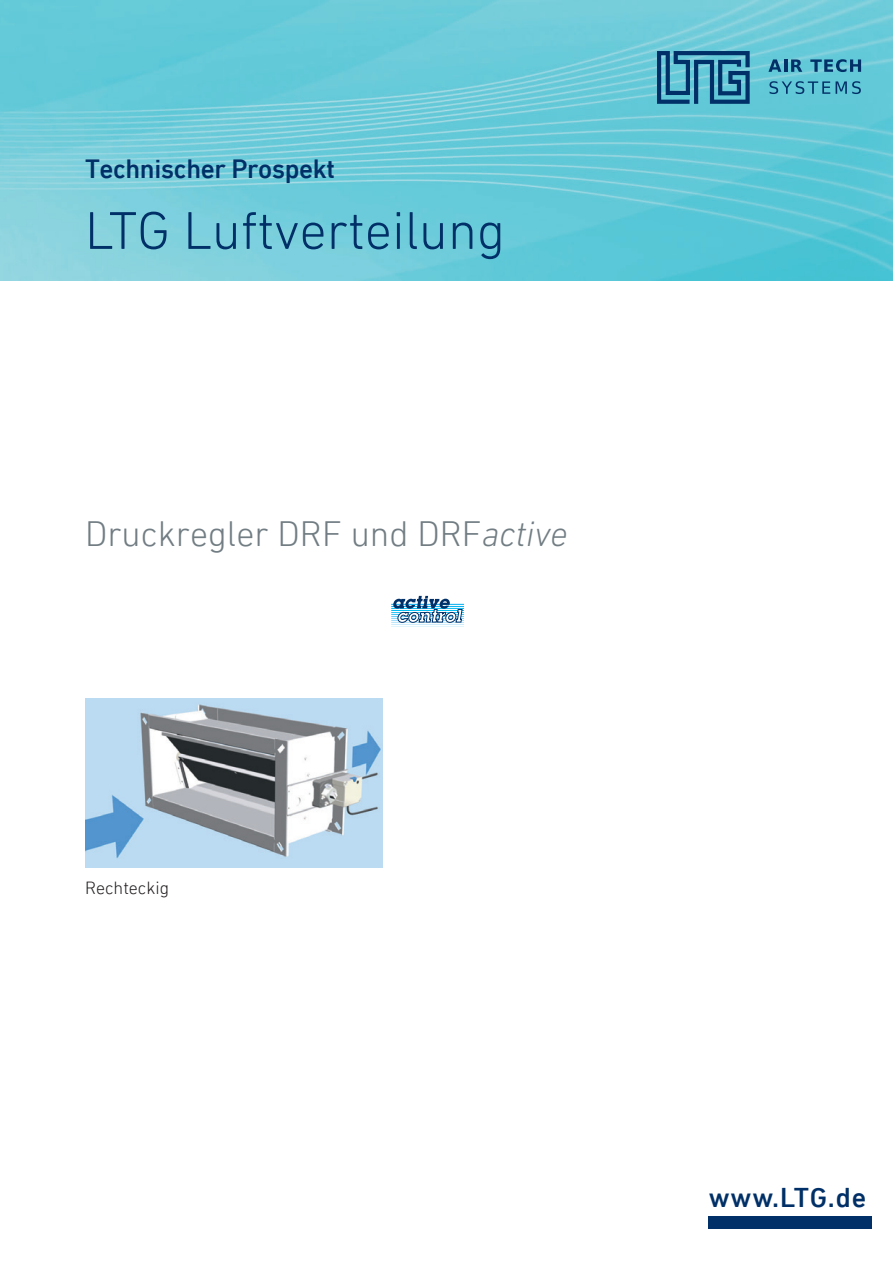
<style>
.page{position:relative;width:893px;height:1263px;background:#fff}
.page>*{position:absolute;margin:0;border:0;box-sizing:border-box;transform-origin:0 0}
.t1{font:300 54px "DIN Next LT Pro";color:#003067}
.t2{font:300 36px "DIN Next LT Pro";color:#717d83}
.t3{font:500 27.75px "DIN Next LT Pro";letter-spacing:.03em;color:#003067}
.t4{font:500 27px "DIN Next LT Pro";letter-spacing:-.015em;color:#003067}
.t5{font:300 18px "DIN Next LT Pro";color:#231f20}
.s1{font-style:italic}
</style>
<div class="page">
<img style="left:0;top:0;width:893px;height:280px">
<svg style="left:768px;top:59px;width:34px;height:13px"></svg>
<svg style="left:810px;top:59px;width:51px;height:13px"></svg>
<svg style="left:769px;top:81px;width:61px;height:13px"></svg>
<svg style="left:836px;top:81px;width:25px;height:13px"></svg>
<svg style="left:657px;top:51px;width:93px;height:53px;background:#367fa2"></svg>
<div style="left:709px;top:1216px;width:163px;height:13px;background:#003067"></div>
<img style="left:86px;top:698px;width:297px;height:169px">
<hr style="left:391px;top:614px;width:72px;height:1px;background:#44c8f4">
<hr style="left:391px;top:622px;width:72px;height:1px;background:#b5e3f9">
<hr style="left:391px;top:616px;width:72px;height:1px;background:#67cef5">
<hr style="left:391px;top:618px;width:72px;height:1px;background:#83d5f7">
<hr style="left:391px;top:620px;width:72px;height:1px;background:#9edcf8">
<hr style="left:391px;top:604px;width:72px;height:1px;background:#00aeef">
<hr style="left:391px;top:606px;width:72px;height:1px;background:#00b2ef">
<hr style="left:391px;top:608px;width:72px;height:1px;background:#00b7f0">
<hr style="left:391px;top:610px;width:72px;height:1px;background:#00bcf1">
<hr style="left:391px;top:612px;width:72px;height:1px;background:#21c2f3">
<hr style="left:391px;top:624px;width:72px;height:1px;background:#ccecfb">
<hr style="left:391px;top:626px;width:72px;height:1px;background:#e1f4fc">
<svg style="left:393px;top:596px;width:70px;height:27px"></svg>
<p class="t4" style="left:85px;top:153px;width:252px">Technischer Prospekt</p>
<h1 class="t1" style="left:85px;top:199px;width:422px">LTG Luftverteilung</h1>
<p class="t2" style="left:85px;top:513px;width:484px">Druckregler DRF und DRF<span class="s1">active</span></p>
<p class="t5" style="left:85px;top:877px;width:86px">Rechteckig</p>
<p class="t3" style="left:709px;top:1182px;width:159px">www.LTG.de</p>
</div>
